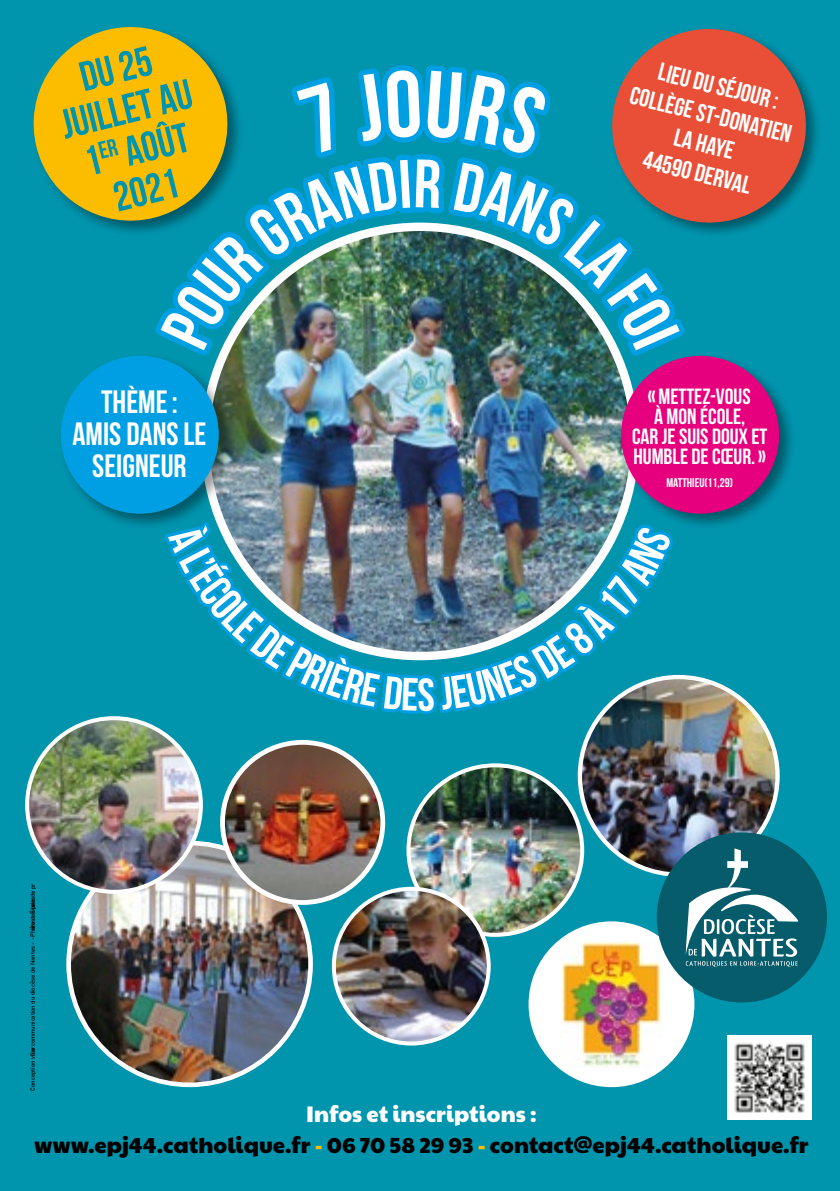
<style>
.page{position:relative;width:840px;height:1191px;background:#fff}
.page>*{position:absolute;margin:0;border:0;box-sizing:border-box;transform-origin:0 0}
.t1{font:700 41.6px/41.6px "Bebas Neue";color:#0194ad;text-align:center}
.t2{font:700 32.2px/32.2px "Bebas Neue";color:#fff;text-align:center}
.t3{font:700 24.8px/29.6px "Bebas Neue";color:#fff;text-align:center}
.t4{font:22px/31px "Paytone One";color:#000;text-align:center}
.t5{font:700 22px/20px "Bebas Neue";color:#fff;text-align:center}
.t6{font:700 12.6px "Bebas Neue";color:#fff}
.t7{font:6px "Bahnschrift";color:#000}
.s1{color:#fff}
.s2{color:#fcbd00}
</style>
<div class="page">
<div style="left:0;top:0;width:839px;height:1191px;background:#0194ad"></div>
<img style="left:408px;top:765px;width:174px;height:169px">
<div style="left:406px;top:763px;width:178px;height:174px;border:4px solid #fff;border-radius:50%"></div>
<img style="left:579px;top:677px;width:198px;height:197px;border-radius:99px">
<img style="left:69px;top:843px;width:241px;height:241px;border-radius:121px">
<img style="left:27px;top:718px;width:174px;height:173px;border-radius:87px">
<div style="left:25px;top:716px;width:178px;height:177px;border:4px solid #fff;border-radius:50%"></div>
<img style="left:333px;top:888px;width:155px;height:155px;border-radius:77px">
<div style="left:331px;top:886px;width:159px;height:159px;border:4px solid #fff;border-radius:50%"></div>
<div style="left:531px;top:924px;width:160px;height:160px;background:#fff;border-radius:50%"></div>
<img style="left:559px;top:940px;width:103px;height:128px">
<div style="left:528px;top:921px;width:166px;height:166px;border:5px solid #fff;border-radius:50%"></div>
<img style="left:222px;top:742px;width:160px;height:160px;border-radius:80px">
<div style="left:220px;top:740px;width:165px;height:165px;border:5px solid #fff;border-radius:50%"></div>
<img style="left:205px;top:227px;width:429px;height:429px;border-radius:215px">
<div style="left:656px;top:832px;width:170px;height:170px;background:#065c6b;border-radius:50%"></div>
<svg style="left:685px;top:848px;width:112px;height:118px"></svg>
<svg style="left:630px;top:28px;width:185px;height:205px;fill:#e94f37"></svg>
<svg style="left:33px;top:27px;width:185px;height:204px;fill:#fcbd00"></svg>
<div style="left:58px;top:353px;width:178px;height:177px;background:#000;opacity:.4"></div>
<div style="left:61px;top:356px;width:158px;height:158px;background:#009fe3;border-radius:50%"></div>
<div style="left:618px;top:353px;width:177px;height:177px;background:#000;opacity:.4"></div>
<div style="left:620px;top:356px;width:158px;height:158px;background:#e6007d;border-radius:50%"></div>
<img style="left:727px;top:1035px;width:83px;height:85px">
<img style="left:168px;top:522px;width:503px;height:189px">
<img style="left:160px;top:69px;width:519px;height:281px">
<h1 class="t1" style="left:46px;top:64px;width:135px;rotate:-14deg">DU 25<br>JUILLET AU<br>1<sup>ER</sup> AOÛT<br>2021</h1>
<p class="t3" style="left:641px;top:51px;width:167px;rotate:14deg">LIEU DU SÉJOUR :<br>COLLÈGE ST-DONATIEN<br>LA HAYE<br>44590 DERVAL</p>
<h2 class="t2" style="left:72px;top:385px;width:135px">THÈME:<br>AMIS DANS LE<br>SEIGNEUR</h2>
<p class="t5" style="left:631px;top:386px;width:137px">«METTEZ-VOUS<br>À MON ÉCOLE,<br>CAR JE SUIS DOUX ET<br>HUMBLE DE CŒUR.»</p>
<p class="t6" style="left:666px;top:475px;width:68px">MATTHIEU(11,29)</p>
<p class="t7" style="left:28px;top:1058px;width:176px;rotate:-90deg">vice communication du diocèse de Nantes - -Photos : Écol de pr</p>
<p class="t7" style="left:28px;top:930px;width:35px;rotate:-90deg">ière des jeunes</p>
<p class="t7" style="left:28px;top:1090px;width:45px;rotate:-90deg">Conception : Ser</p>
<p class="t4" style="left:34px;top:1096px;width:775px"><span class="s1">Infos et inscriptions :<br></span>www.epj44.catholique.fr <span class="s2">-</span> 06 70 58 29 93 <span class="s2">-</span> contact@epj44.catholique.fr</p>
</div>
